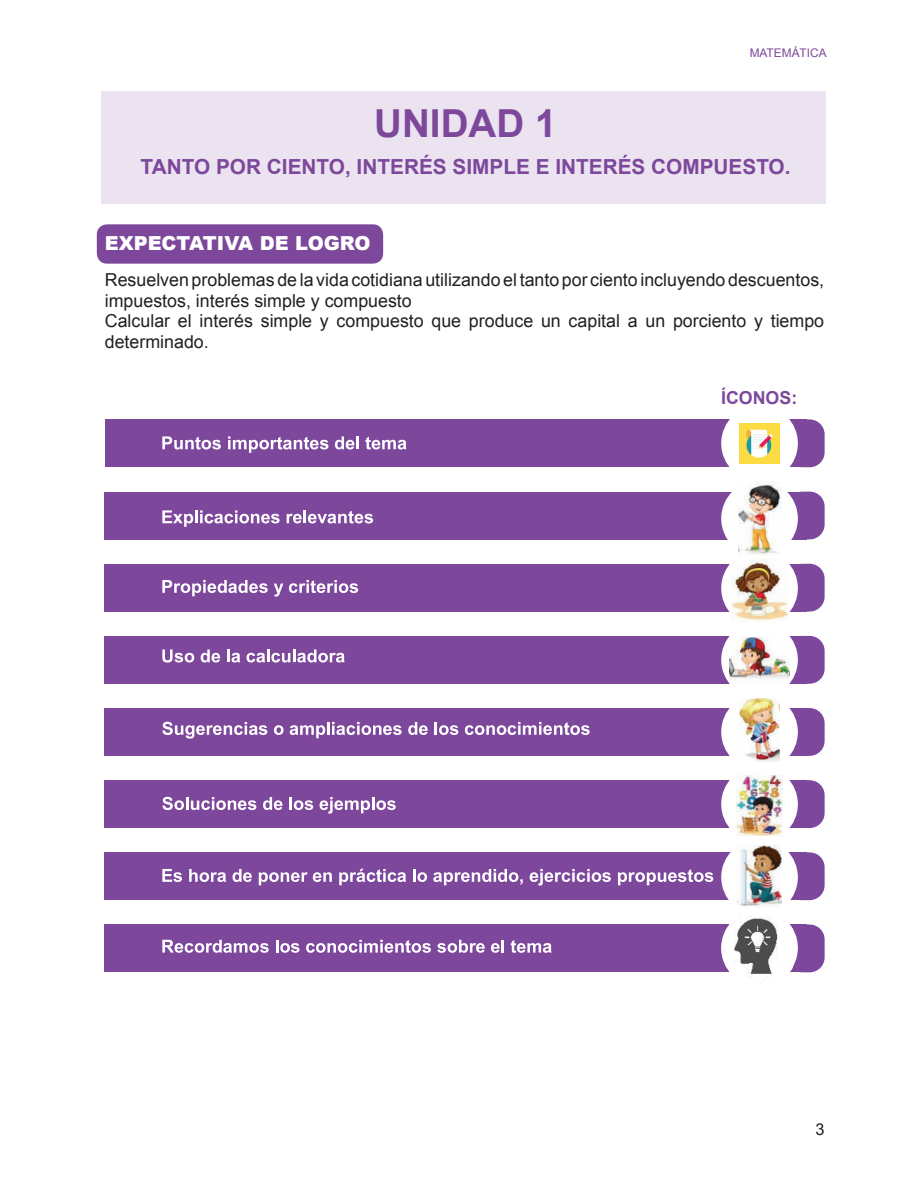
<style>
.page{position:relative;width:918px;height:1188px;background:#fff}
.page>*{position:absolute;margin:0;border:0;box-sizing:border-box;transform-origin:0 0}
.t1{font:700 38.55px "Arial";color:#7d489c}
.t2{font:700 20.85px "Arial";color:#7d489c}
.t3{font:900 19.35px "Arial";color:#fff}
.t4{font:17.85px/20.9px "Arial";color:#231f20}
.t5{font:700 17.85px "Arial";color:#7d489c}
.t6{font:16.35px "Arial";color:#231f20}
.t7{font:11.85px "Arial";color:#7d489c}
</style>
<div class="page">
<div style="left:97px;top:224px;width:286px;height:40px;background:#7d489c;border-radius:10px"></div>
<div style="left:105px;top:419px;width:702px;height:48px;background:#7d489c"></div>
<div style="left:788px;top:419px;width:37px;height:48px;background:#7d489c;border-radius:15px"></div>
<div style="left:788px;top:492px;width:37px;height:47px;background:#7d489c;border-radius:15px"></div>
<div style="left:788px;top:564px;width:37px;height:48px;background:#7d489c;border-radius:15px"></div>
<div style="left:788px;top:636px;width:37px;height:48px;background:#7d489c;border-radius:15px"></div>
<div style="left:788px;top:708px;width:37px;height:48px;background:#7d489c;border-radius:15px"></div>
<div style="left:788px;top:780px;width:37px;height:48px;background:#7d489c;border-radius:15px"></div>
<div style="left:788px;top:852px;width:37px;height:48px;background:#7d489c;border-radius:15px"></div>
<div style="left:788px;top:925px;width:37px;height:47px;background:#7d489c;border-radius:15px"></div>
<div style="left:105px;top:492px;width:702px;height:47px;background:#7d489c"></div>
<div style="left:105px;top:564px;width:702px;height:48px;background:#7d489c"></div>
<div style="left:105px;top:636px;width:702px;height:48px;background:#7d489c"></div>
<div style="left:105px;top:708px;width:702px;height:48px;background:#7d489c"></div>
<div style="left:105px;top:780px;width:702px;height:48px;background:#7d489c"></div>
<div style="left:105px;top:852px;width:702px;height:48px;background:#7d489c"></div>
<div style="left:105px;top:925px;width:702px;height:47px;background:#7d489c"></div>
<div style="left:721px;top:405px;width:77px;height:77px;background:#fff;border-radius:50%"></div>
<div style="left:721px;top:480px;width:77px;height:77px;background:#fff;border-radius:50%"></div>
<div style="left:721px;top:550px;width:77px;height:76px;background:#fff;border-radius:50%"></div>
<div style="left:721px;top:622px;width:77px;height:76px;background:#fff;border-radius:50%"></div>
<div style="left:721px;top:694px;width:77px;height:76px;background:#fff;border-radius:50%"></div>
<div style="left:721px;top:766px;width:77px;height:76px;background:#fff;border-radius:50%"></div>
<div style="left:721px;top:839px;width:77px;height:77px;background:#fff;border-radius:50%"></div>
<div style="left:721px;top:910px;width:77px;height:76px;background:#fff;border-radius:50%"></div>
<img style="left:739px;top:423px;width:41px;height:41px">
<img style="left:738px;top:482px;width:43px;height:73px">
<img style="left:732px;top:559px;width:56px;height:62px">
<img style="left:729px;top:638px;width:61px;height:43px">
<img style="left:739px;top:698px;width:41px;height:64px">
<img style="left:736px;top:775px;width:47px;height:60px">
<img style="left:738px;top:845px;width:44px;height:62px">
<svg style="left:162px;top:436px;width:59px;height:13px"></svg>
<svg style="left:228px;top:436px;width:100px;height:17px"></svg>
<svg style="left:335px;top:436px;width:24px;height:13px"></svg>
<svg style="left:365px;top:437px;width:41px;height:12px"></svg>
<svg style="left:162px;top:510px;width:118px;height:17px"></svg>
<svg style="left:287px;top:510px;width:86px;height:13px"></svg>
<svg style="left:162px;top:580px;width:106px;height:16px"></svg>
<svg style="left:274px;top:584px;width:9px;height:13px"></svg>
<svg style="left:289px;top:580px;width:69px;height:13px"></svg>
<svg style="left:162px;top:649px;width:32px;height:14px"></svg>
<svg style="left:201px;top:649px;width:19px;height:14px"></svg>
<svg style="left:227px;top:649px;width:13px;height:14px"></svg>
<svg style="left:247px;top:649px;width:98px;height:14px"></svg>
<svg style="left:162px;top:722px;width:105px;height:17px"></svg>
<svg style="left:274px;top:725px;width:10px;height:10px"></svg>
<svg style="left:290px;top:722px;width:112px;height:16px"></svg>
<svg style="left:408px;top:722px;width:20px;height:13px"></svg>
<svg style="left:435px;top:722px;width:23px;height:13px"></svg>
<svg style="left:465px;top:722px;width:125px;height:13px"></svg>
<svg style="left:162px;top:797px;width:94px;height:13px"></svg>
<svg style="left:263px;top:797px;width:20px;height:13px"></svg>
<svg style="left:289px;top:797px;width:24px;height:13px"></svg>
<svg style="left:320px;top:797px;width:76px;height:17px"></svg>
<svg style="left:162px;top:869px;width:20px;height:13px"></svg>
<svg style="left:189px;top:869px;width:37px;height:13px"></svg>
<svg style="left:233px;top:869px;width:19px;height:13px"></svg>
<svg style="left:259px;top:872px;width:73px;height:13px"></svg>
<svg style="left:339px;top:869px;width:67px;height:16px"></svg>
<svg style="left:413px;top:869px;width:14px;height:13px"></svg>
<svg style="left:433px;top:869px;width:90px;height:16px"></svg>
<svg style="left:530px;top:869px;width:81px;height:17px"></svg>
<svg style="left:618px;top:869px;width:95px;height:16px"></svg>
<svg style="left:162px;top:940px;width:107px;height:13px"></svg>
<svg style="left:276px;top:940px;width:23px;height:13px"></svg>
<svg style="left:306px;top:940px;width:125px;height:13px"></svg>
<svg style="left:437px;top:940px;width:48px;height:13px"></svg>
<svg style="left:491px;top:940px;width:13px;height:13px"></svg>
<svg style="left:511px;top:940px;width:41px;height:13px"></svg>
<img style="left:721px;top:916px;width:72px;height:61px">
<div style="left:101px;top:91px;width:724px;height:112px;background:#ebe3f0"></div>
<h1 class="t1" style="left:374px;top:109px;width:184px">UNIDAD 1</h1>
<p class="t7" style="left:750px;top:48px;width:79px">MATEMÁTICA</p>
<p class="t2" style="left:141px;top:159px;width:651px">TANTO POR CIENTO, INTERÉS SIMPLE E INTERÉS COMPUESTO.</p>
<p class="t3" style="left:105px;top:232px;width:267px">EXPECTATIVA DE LOGRO</p>
<p class="t4" style="left:105px;top:271px;width:721px">Resuelven problemas de la vida cotidiana utilizando el tanto por ciento incluyendo descuentos, impuestos, interés simple y compuesto<br>Calcular el interés simple y compuesto que produce un capital a un porciento y tiempo determinado.</p>
<p class="t5" style="left:721px;top:391px;width:78px">ÍCONOS:</p>
<p class="t6" style="left:816px;top:1123px;width:11px">3</p>
</div>
